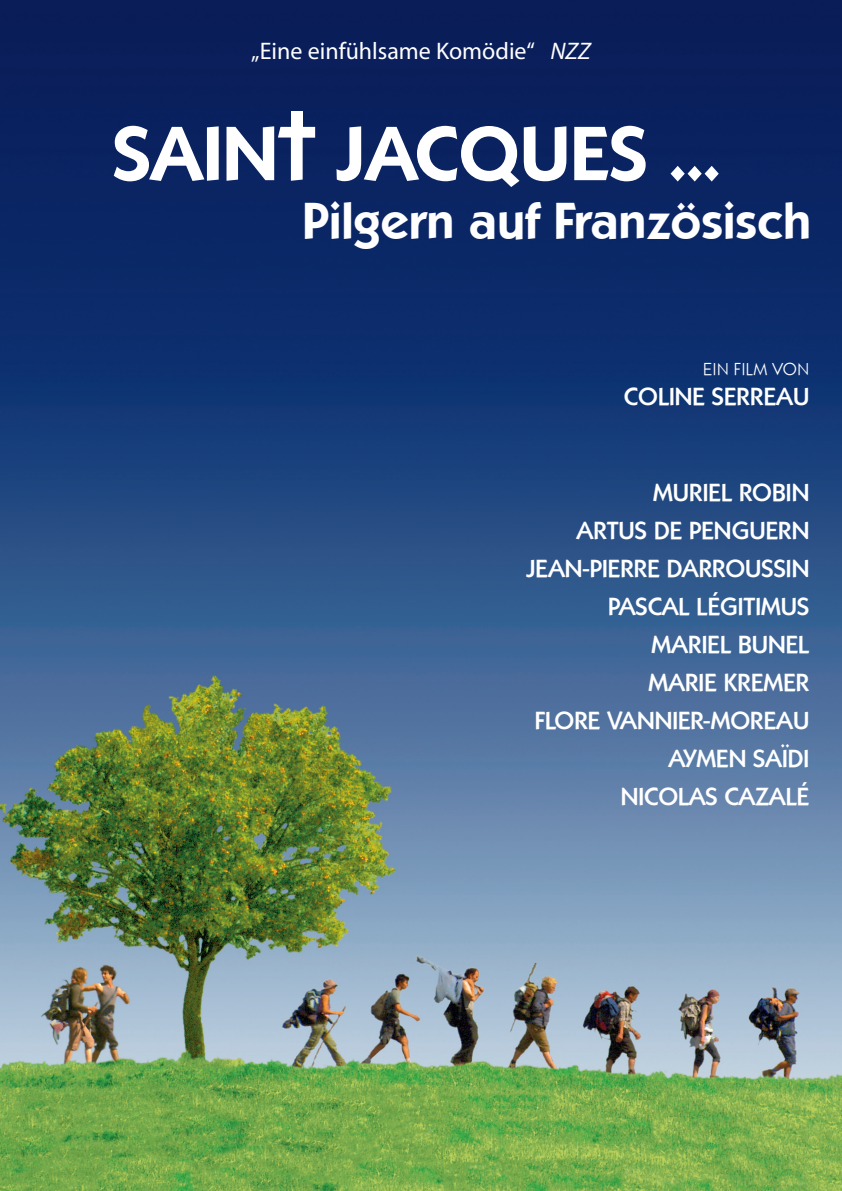
<style>
.page{position:relative;width:842px;height:1191px;background:#fff}
.page>*{position:absolute;margin:0;border:0;box-sizing:border-box;transform-origin:0 0}
.t1{font:700 73.9px "Koblenz Serial";color:#fff}
.t2{font:700 49.3px "Koblenz Serial";color:#fff}
.t3{font:500 24px/38px "Koblenz Serial";color:#fff;text-align:right}
.t4{font:24px "Myriad Pro";color:#fff}
.t5{font:18px "Koblenz";color:#fff}
.s1{font-style:italic}
</style>
<div class="page">
<img style="left:0;top:0;width:842px;height:1191px">
<div style="left:291px;top:111px;width:12px;height:17px;background:#fff"></div>
<p class="t4" style="left:251px;top:36px;width:341px">„Eine einfühlsame Komödie“ <span class="s1">NZZ</span></p>
<h1 class="t1" style="left:113px;top:95px;width:609px">SAINT JACQUES ...</h1>
<h2 class="t2" style="left:303px;top:183px;width:510px">Pilgern auf Französisch</h2>
<p class="t5" style="left:703px;top:359px;width:108px">EIN FILM VON</p>
<p class="t3" style="left:624px;top:375px;width:187px">COLINE SERREAU</p>
<p class="t3" style="left:526px;top:471px;width:284px">MURIEL ROBIN<br>ARTUS DE PENGUERN<br>JEAN-PIERRE DARROUSSIN<br>PASCAL LÉGITIMUS<br>MARIEL BUNEL<br>MARIE KREMER<br>FLORE VANNIER-MOREAU<br>AYMEN SAÏDI<br>NICOLAS CAZALÉ</p>
</div>
